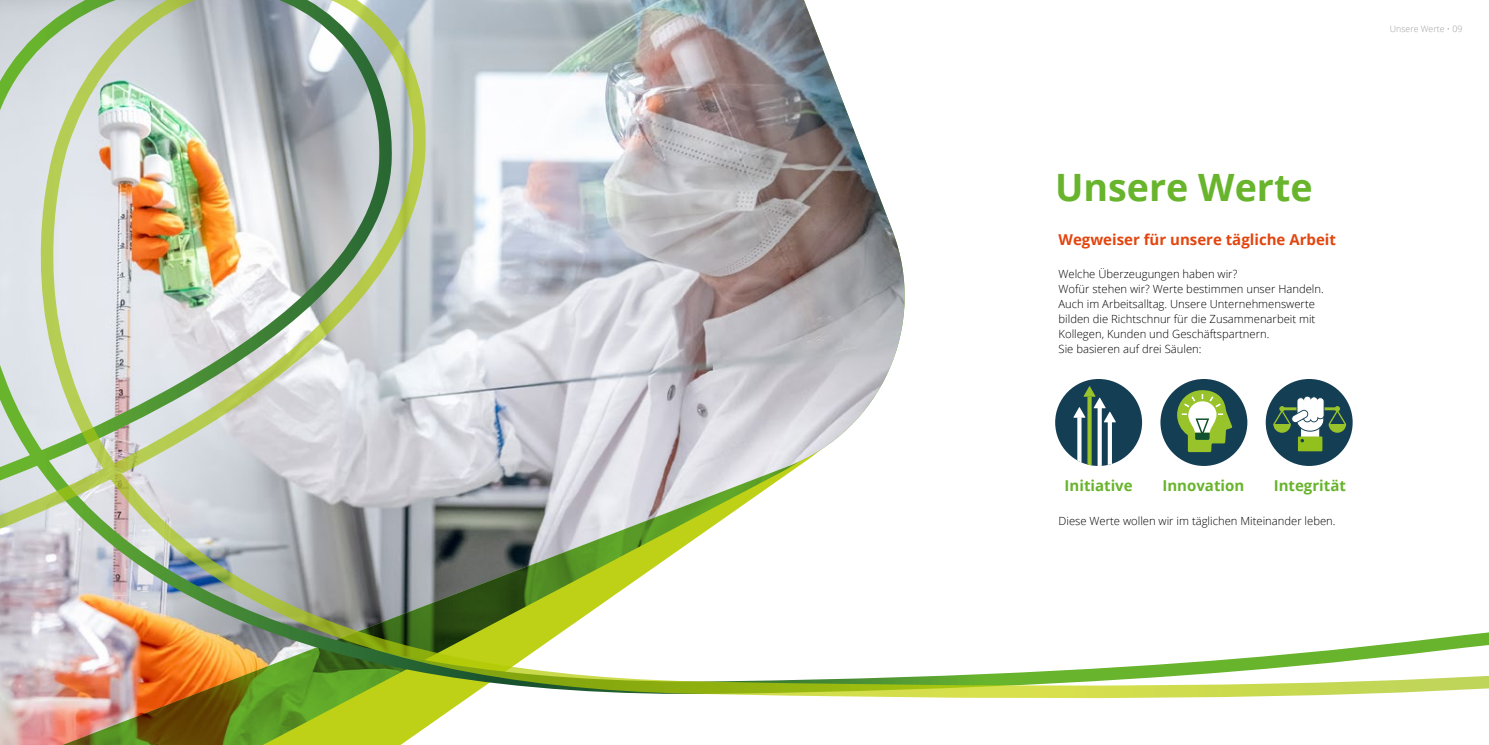
<style>
.page{position:relative;width:1489px;height:745px;background:#fff}
.page>*{position:absolute;margin:0;border:0;box-sizing:border-box;transform-origin:0 0}
.t1{font:700 37.62px "Open Sans";color:#68b42c}
.t2{font:700 15px "Open Sans";color:#e3450e}
.t3{font:700 15px "Open Sans";color:#68b42c}
.t4{font:300 11.25px/15px "Open Sans";color:#000}
.t5{font:300 8.75px "Open Sans";color:#9c9d9d}
</style>
<div class="page">
<img style="left:0;top:699px;width:466px;height:45px">
<img style="left:0;top:0;width:1488px;height:699px">
<p class="t5" style="left:1389px;top:22px;width:74px">Unsere Werte • 09</p>
<h1 class="t1" style="left:1054px;top:161px;width:259px">Unsere Werte</h1>
<h2 class="t2" style="left:1058px;top:229px;width:279px">Wegweiser für unsere tägliche Arbeit</h2>
<p class="t4" style="left:1058px;top:266px;width:267px">Welche Überzeugungen haben wir?<br>Wofür stehen wir? Werte bestimmen unser Handeln.<br>Auch im Arbeitsalltag. Unsere Unternehmenswerte bilden die Richtschnur für die Zusammenarbeit mit Kollegen, Kunden und Geschäftspartnern.<br>Sie basieren auf drei Säulen:</p>
<h2 class="t3" style="left:1064px;top:474px;width:70px">Initiative</h2>
<h2 class="t3" style="left:1162px;top:474px;width:83px">Innovation</h2>
<h2 class="t3" style="left:1273px;top:474px;width:74px">Integrität</h2>
<p class="t4" style="left:1058px;top:513px;width:278px">Diese Werte wollen wir im täglichen Miteinander leben.</p>
</div>
